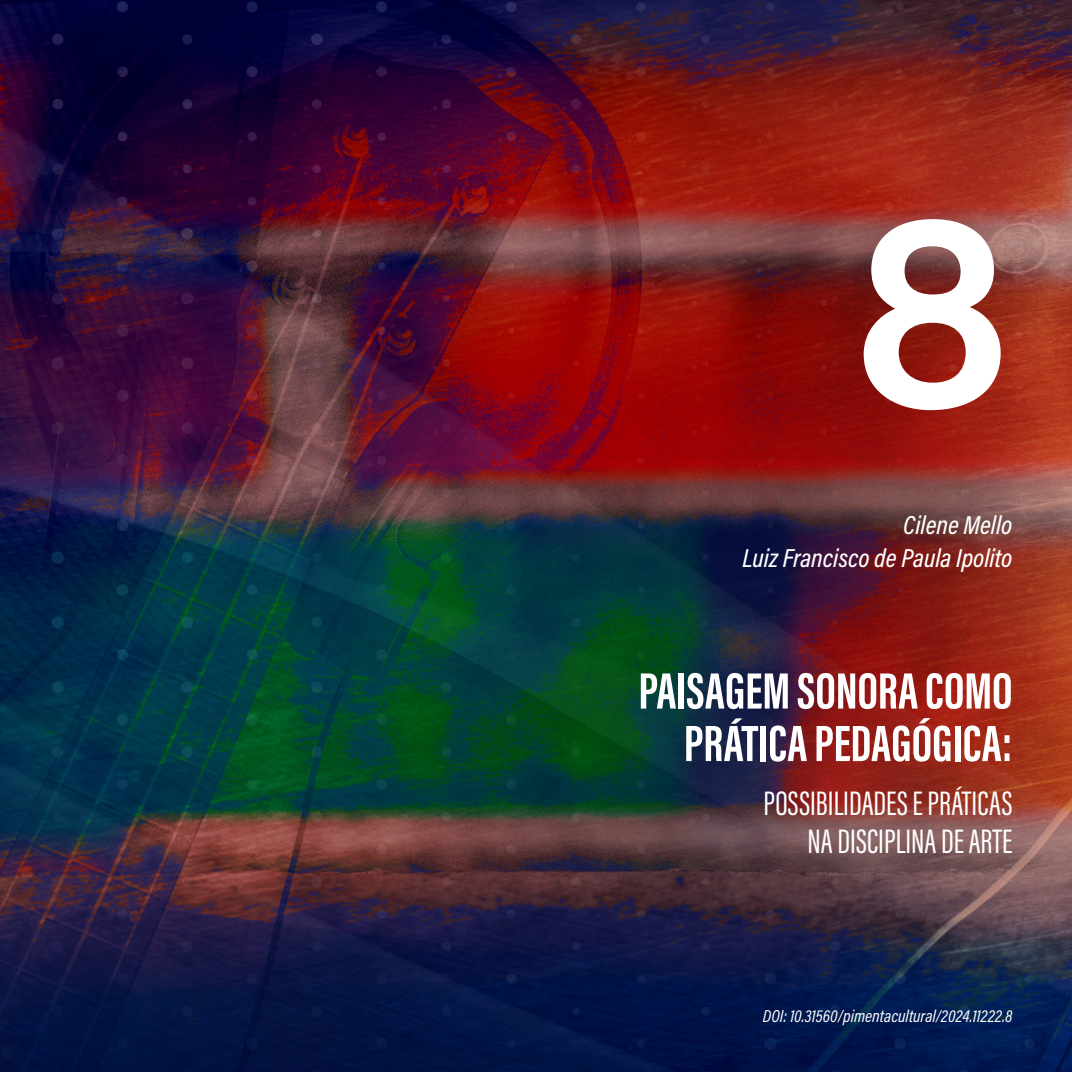
<style>
.page{position:relative;width:1072px;height:1072px;background:#fff}
.page>*{position:absolute;margin:0;border:0;box-sizing:border-box;transform-origin:0 0}
.t1{font:600 280px "Acumin Pro";color:#fff}
.t2{font:700 52.5px/52.5px "Acumin Pro Extra Cond";color:#fff;text-align:right}
.t3{font:35px/38.5px "Acumin Pro Extra Cond";color:#fff;text-align:right}
.t4{font:italic 500 26.25px/32.9px "Acumin Pro Cond";color:#fff;text-align:right}
.t5{font:italic 17.5px "Acumin Pro Cond";color:#fff}
</style>
<div class="page">
<img style="left:0;top:0;width:1071px;height:1071px">
<h1 class="t1" style="left:852px;top:113px;width:162px">8</h1>
<h3 class="t4" style="left:742px;top:508px;width:271px">Cilene Mello<br>Luiz Francisco de Paula Ipolito</h3>
<h2 class="t2" style="left:638px;top:664px;width:375px">PAISAGEM SONORA COMO<br>PRÁTICA PEDAGÓGICA:</h2>
<h3 class="t3" style="left:763px;top:783px;width:250px">POSSIBILIDADES E PRÁTICAS<br>NA DISCIPLINA DE ARTE</h3>
<p class="t5" style="left:763px;top:1004px;width:251px">DOI: 10.31560/pimentacultural/2024.11222.8</p>
</div>
